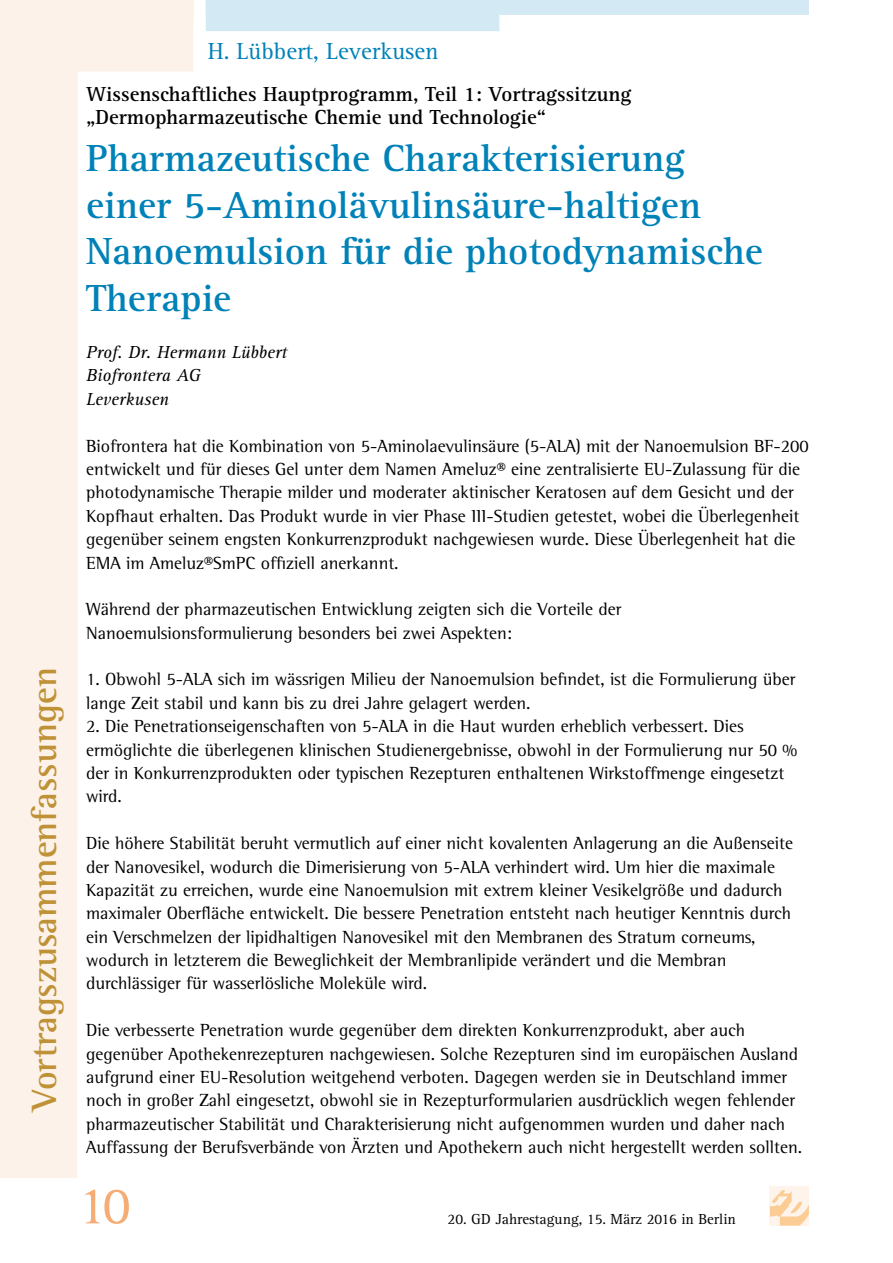
<style>
.page{position:relative;width:893px;height:1263px;background:#fff}
.page>*{position:absolute;margin:0;border:0;box-sizing:border-box;transform-origin:0 0}
.t1{font:54px "Agfa Rotis Serif";color:#f5ac75}
.t2{font:700 39px/46.8px "Agfa Rotis Serif";color:#0082b8}
.t3{font:700 36px "Agfa Rotis Semi Serif";color:#bf9237}
.t4{font:24px "Agfa Rotis Serif";color:#0082b8}
.t5{font:700 21px/23.4px "Agfa Rotis Serif";color:#000}
.t6{font:18px/23.4px "Agfa Rotis Semi Serif";color:#000}
.t7{font:italic 18px/23.4px "Agfa Rotis Serif";color:#000}
.t8{font:15px "Agfa Rotis Serif";color:#000}
</style>
<div class="page">
<div style="left:770px;top:1186px;width:39px;height:39px;background:#fef4eb"></div>
<svg style="left:770px;top:1190px;width:39px;height:35px"></svg>
<svg style="left:0;top:0;width:194px;height:1178px"></svg>
<div style="left:0;top:0;width:193px;height:17px;background:#fcf2ea"></div>
<svg style="left:206px;top:0;width:603px;height:31px"></svg>
<h3 class="t3" style="left:23px;top:1111px;width:445px;rotate:-90deg">Vortragszusammenfassungen</h3>
<h3 class="t4" style="left:208px;top:38px;width:232px">H. Lübbert, Leverkusen</h3>
<p class="t5" style="left:86px;top:83px;width:547px">Wissenschaftliches Hauptprogramm, Teil 1: Vortragssitzung „Dermopharmazeutische Chemie und Technologie“</p>
<h2 class="t2" style="left:86px;top:135px;width:678px">Pharmazeutische Charakterisierung einer 5-Aminolävulinsäure-haltigen<br>Nanoemulsion für die photodynamische<br>Therapie</h2>
<p class="t7" style="left:86px;top:341px;width:203px">Prof. Dr. Hermann Lübbert<br>Biofrontera AG<br>Leverkusen</p>
<p class="t6" style="left:86px;top:434px;width:724px">Biofrontera hat die Kombination von 5-Aminolaevulinsäure (5-ALA) mit der Nanoemulsion BF-200 entwickelt und für dieses Gel unter dem Namen Ameluz® eine zentralisierte EU-Zulassung für die photodynamische Therapie milder und moderater aktinischer Keratosen auf dem Gesicht und der Kopfhaut erhalten. Das Produkt wurde in vier Phase III-Studien getestet, wobei die Überlegenheit gegenüber seinem engsten Konkurrenzprodukt nachgewiesen wurde. Diese Überlegenheit hat die EMA im Ameluz®SmPC offiziell anerkannt.</p>
<p class="t6" style="left:86px;top:597px;width:537px">Während der pharmazeutischen Entwicklung zeigten sich die Vorteile der<br>Nanoemulsionsformulierung besonders bei zwei Aspekten:</p>
<p class="t6" style="left:86px;top:668px;width:711px">1. Obwohl 5-ALA sich im wässrigen Milieu der Nanoemulsion befindet, ist die Formulierung über lange Zeit stabil und kann bis zu drei Jahre gelagert werden.</p>
<p class="t6" style="left:86px;top:714px;width:713px">2. Die Penetrationseigenschaften von 5-ALA in die Haut wurden erheblich verbessert. Dies ermöglichte die überlegenen klinischen Studienergebnisse, obwohl in der Formulierung nur 50 % der in Konkurrenzprodukten oder typischen Rezepturen enthaltenen Wirkstoffmenge eingesetzt wird.</p>
<p class="t6" style="left:86px;top:831px;width:709px">Die höhere Stabilität beruht vermutlich auf einer nicht kovalenten Anlagerung an die Außenseite der Nanovesikel, wodurch die Dimerisierung von 5-ALA verhindert wird. Um hier die maximale Kapazität zu erreichen, wurde eine Nanoemulsion mit extrem kleiner Vesikelgröße und dadurch maximaler Oberfläche entwickelt. Die bessere Penetration entsteht nach heutiger Kenntnis durch ein Verschmelzen der lipidhaltigen Nanovesikel mit den Membranen des Stratum corneums, wodurch in letzterem die Beweglichkeit der Membranlipide verändert und die Membran durchlässiger für wasserlösliche Moleküle wird.</p>
<p class="t6" style="left:86px;top:1018px;width:718px">Die verbesserte Penetration wurde gegenüber dem direkten Konkurrenzprodukt, aber auch gegenüber Apothekenrezepturen nachgewiesen. Solche Rezepturen sind im europäischen Ausland aufgrund einer EU-Resolution weitgehend verboten. Dagegen werden sie in Deutschland immer noch in großer Zahl eingesetzt, obwohl sie in Rezepturformularien ausdrücklich wegen fehlender pharmazeutischer Stabilität und Charakterisierung nicht aufgenommen wurden und daher nach Auffassung der Berufsverbände von Ärzten und Apothekern auch nicht hergestellt werden sollten.</p>
<h1 class="t1" style="left:78px;top:1175px;width:55px">10</h1>
<p class="t8" style="left:448px;top:1210px;width:290px">20. GD Jahrestagung, 15. März 2016 in Berlin</p>
</div>
